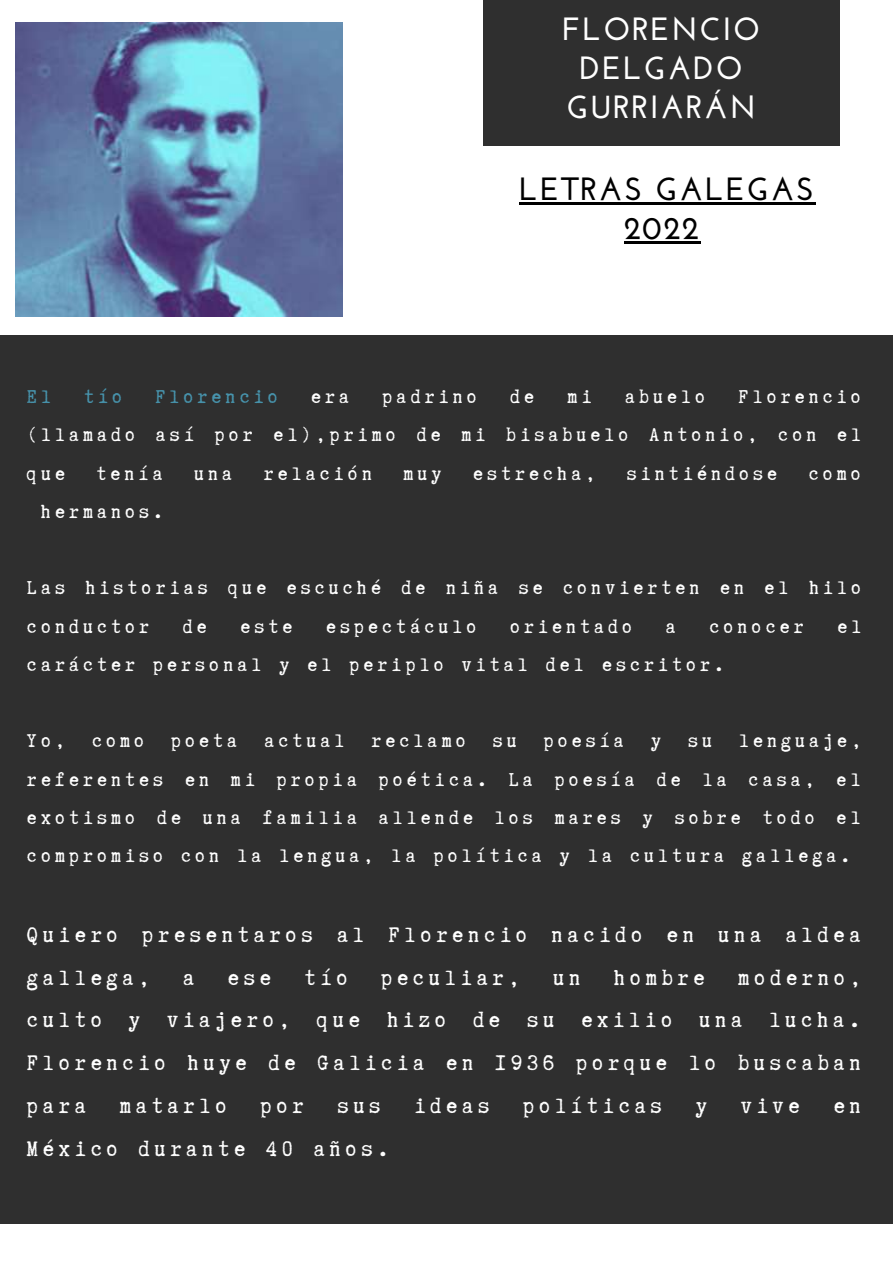
<style>
.page{position:relative;width:893px;height:1264px;background:#fff}
.page>*{position:absolute;margin:0;border:0;box-sizing:border-box;transform-origin:0 0}
.t1{font:700 32.1px/39.3px "Josefin Sans";letter-spacing:.055em;color:#fff;text-align:center}
.t2{font:700 32.1px/39.3px "Josefin Sans";letter-spacing:.055em;color:#000;text-align:center}
.t3{font:25.05px/42.8px "Truetypewriter Polygl OTT";letter-spacing:.19em;color:#fff}
.t4{font:22.05px/38.2px "Truetypewriter Polygl OTT";letter-spacing:.19em;color:#fff;text-align:justify}
.t5{font:22.05px "Truetypewriter Polygl OTT";letter-spacing:.19em;color:#4793ac}
</style>
<div class="page">
<div style="left:483px;top:0;width:356px;height:145px;background:#2f2f2f"></div>
<img style="left:15px;top:23px;width:327px;height:293px">
<div style="left:0;top:335px;width:892px;height:888px;background:#2f2f2f"></div>
<hr style="left:519px;top:202px;width:297px;height:2px;background:#000">
<hr style="left:623px;top:241px;width:77px;height:3px;background:#000">
<h1 class="t1" style="left:562px;top:12px;width:200px">FLORENCIO<br>DELGADO<br>GURRIARÁN</h1>
<h1 class="t2" style="left:519px;top:172px;width:296px">LETRAS GALEGAS<br>2022</h1>
<p class="t5" style="left:27px;top:385px;width:25px">El</p>
<p class="t5" style="left:84px;top:385px;width:39px">tío</p>
<p class="t5" style="left:155px;top:385px;width:123px">Florencio</p>
<p class="t4" style="left:311px;top:377px;width:39px">era</p>
<p class="t4" style="left:382px;top:377px;width:95px">padrino</p>
<p class="t4" style="left:510px;top:377px;width:25px">de</p>
<p class="t4" style="left:567px;top:377px;width:25px">mi</p>
<p class="t4" style="left:625px;top:377px;width:81px">abuelo</p>
<p class="t4" style="left:27px;top:377px;width:835px;text-indent:711px">Florencio (llamado así por el),primo de mi bisabuelo Antonio, con el que</p>
<p class="t4" style="left:97px;top:454px;width:67px">tenía</p>
<p class="t4" style="left:194px;top:454px;width:39px">una</p>
<p class="t4" style="left:264px;top:454px;width:109px">relación</p>
<p class="t4" style="left:403px;top:454px;width:39px">muy</p>
<p class="t4" style="left:473px;top:454px;width:123px">estrecha,</p>
<p class="t4" style="left:627px;top:454px;width:151px">sintiéndose</p>
<p class="t4" style="left:808px;top:454px;width:53px">como</p>
<p class="t4" style="left:41px;top:492px;width:123px">hermanos.</p>
<p class="t4" style="left:27px;top:568px;width:835px">Las historias que escuché de niña se convierten en el hilo conductor</p>
<p class="t4" style="left:183px;top:607px;width:25px">de</p>
<p class="t4" style="left:240px;top:607px;width:53px">este</p>
<p class="t4" style="left:326px;top:607px;width:151px">espectáculo</p>
<p class="t4" style="left:510px;top:607px;width:123px">orientado</p>
<p class="t4" style="left:666px;top:607px;width:11px">a</p>
<p class="t4" style="left:709px;top:607px;width:95px">conocer</p>
<p class="t4" style="left:837px;top:607px;width:25px">el</p>
<p class="t4" style="left:27px;top:645px;width:698px">carácter personal y el periplo vital del escritor.</p>
<p class="t4" style="left:27px;top:721px;width:835px">Yo, como poeta actual reclamo su poesía y su lenguaje, referentes en mi propia poética. La poesía de la casa, el exotismo de una familia allende los mares y sobre todo el compromiso con la lengua, la política y la cultura gallega.</p>
<p class="t3" style="left:27px;top:913px;width:835px">Quiero presentaros al Florencio nacido en una aldea gallega,</p>
<p class="t3" style="left:183px;top:955px;width:13px">a</p>
<p class="t3" style="left:228px;top:955px;width:44px">ese</p>
<p class="t3" style="left:304px;top:955px;width:44px">tío</p>
<p class="t3" style="left:381px;top:955px;width:140px">peculiar,</p>
<p class="t3" style="left:553px;top:955px;width:29px">un</p>
<p class="t3" style="left:614px;top:955px;width:92px">hombre</p>
<p class="t3" style="left:27px;top:955px;width:835px;text-align:justify;text-indent:711px">moderno, culto y viajero, que hizo de su exilio una lucha.<br>Florencio huye de Galicia en 1936 porque lo buscaban para</p>
<p class="t3" style="left:120px;top:1083px;width:108px">matarlo</p>
<p class="t3" style="left:260px;top:1083px;width:44px">por</p>
<p class="t3" style="left:337px;top:1083px;width:44px">sus</p>
<p class="t3" style="left:414px;top:1083px;width:76px">ideas</p>
<p class="t3" style="left:523px;top:1083px;width:140px">políticas</p>
<p class="t3" style="left:695px;top:1083px;width:13px">y</p>
<p class="t3" style="left:740px;top:1083px;width:60px">vive</p>
<p class="t3" style="left:833px;top:1083px;width:29px">en</p>
<p class="t3" style="left:27px;top:1126px;width:363px">México durante 40 años.</p>
</div>
